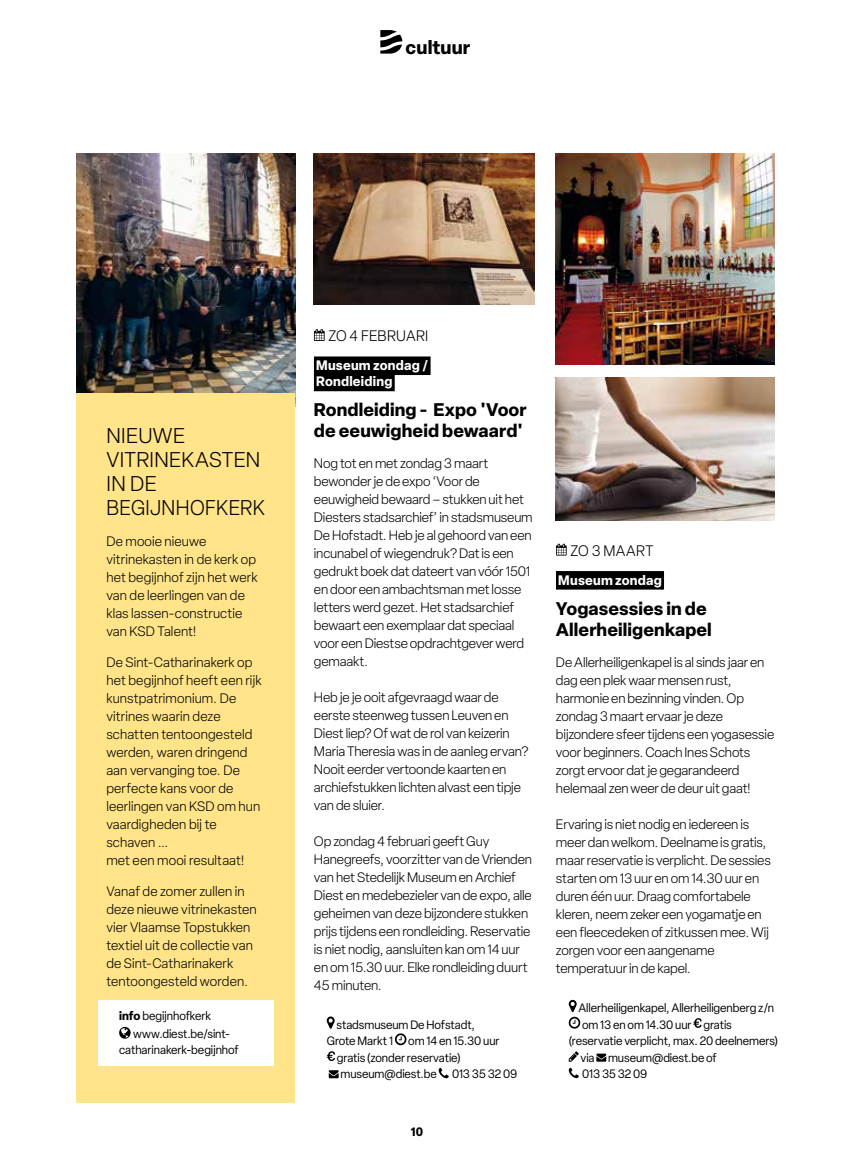
<style>
.page{position:relative;width:851px;height:1149px;background:#fff}
.page>*{position:absolute;margin:0;border:0;box-sizing:border-box;transform-origin:0 0}
.t1{font:300 21px/24px "Elza";letter-spacing:.02em;color:#000}
.t2{font:700 18.9px "Elza";letter-spacing:.01em;color:#000}
.t3{font:700 18px/21px "Elza";letter-spacing:.005em;color:#000}
.t4{font:300 15px "Elza";letter-spacing:.03em;color:#000}
.t5{font:300 13.5px/18px "Elza";letter-spacing:-.01em;color:#000}
.t6{font:300 13.5px/18px "Elza";letter-spacing:.01em;color:#000}
.t7{font:700 13.5px/16.2px "Elza";letter-spacing:.015em;color:#fff}
.t8{font:12px/16.5px "Elza";letter-spacing:-.005em;color:#000}
.t9{font:700 12px "Elza";color:#000}
.s1{font-weight:700}
</style>
<div class="page">
<img style="left:77px;top:153px;width:218px;height:240px">
<img style="left:314px;top:153px;width:220px;height:151px">
<img style="left:556px;top:153px;width:218px;height:211px">
<div style="left:77px;top:393px;width:218px;height:709px;background:#ffe489"></div>
<div style="left:98px;top:999px;width:176px;height:66px;background:#fff"></div>
<svg style="left:119px;top:1026px;width:12px;height:12px"></svg>
<svg style="left:380px;top:30px;width:22px;height:24px"></svg>
<div style="left:314px;top:356px;width:116px;height:19px;background:#000"></div>
<div style="left:314px;top:372px;width:80px;height:19px;background:#000"></div>
<svg style="left:314px;top:329px;width:10px;height:12px"></svg>
<svg style="left:326px;top:1016px;width:8px;height:12px"></svg>
<svg style="left:395px;top:1033px;width:11px;height:11px"></svg>
<svg style="left:326px;top:1051px;width:9px;height:9px"></svg>
<svg style="left:329px;top:1070px;width:9px;height:7px"></svg>
<svg style="left:438px;top:1067px;width:10px;height:10px"></svg>
<div style="left:556px;top:571px;width:108px;height:18px;background:#000"></div>
<svg style="left:556px;top:543px;width:10px;height:12px"></svg>
<svg style="left:568px;top:999px;width:12px;height:29px"></svg>
<svg style="left:693px;top:1018px;width:8px;height:9px"></svg>
<svg style="left:568px;top:1051px;width:10px;height:10px"></svg>
<svg style="left:596px;top:1053px;width:10px;height:8px"></svg>
<svg style="left:568px;top:1067px;width:10px;height:10px"></svg>
<img style="left:556px;top:377px;width:218px;height:143px">
<h2 class="t2" style="left:405px;top:33px;width:66px">cultuur</h2>
<h1 class="t1" style="left:106px;top:424px;width:160px">NIEUWE<br>VITRINEKASTEN<br>IN DE<br>BEGIJNHOFKERK</h1>
<p class="t6" style="left:106px;top:532px;width:153px">De mooie nieuwe vitrinekasten in de kerk op het begijnhof zijn het werk van de leerlingen van de klas lassen-constructie van KSD Talent!</p>
<p class="t6" style="left:106px;top:653px;width:157px">De Sint-Catharinakerk op het begijnhof heeft een rijk kunstpatrimonium. De vitrines waarin deze schatten tentoongesteld werden, waren dringend aan vervanging toe. De perfecte kans voor de leerlingen van KSD om hun vaardigheden bij te schaven ...<br>met een mooi resultaat!</p>
<p class="t6" style="left:106px;top:881px;width:152px">Vanaf de zomer zullen in deze nieuwe vitrinekasten vier Vlaamse Topstukken textiel uit de collectie van de Sint-Catharinakerk tentoongesteld worden.</p>
<p class="t8" style="left:133px;top:1006px;width:98px;line-height:18px;text-indent:-14px"><span class="s1">info</span> begijnhofkerk www.diest.be/sint-</p>
<p class="t8" style="left:119px;top:1041px;width:121px">catharinakerk-begijnhof</p>
<p class="t4" style="left:328px;top:326px;width:101px">ZO 4 FEBRUARI</p>
<p class="t7" style="left:316px;top:356px;width:113px">Museum zondag /<br>Rondleiding</p>
<h3 class="t3" style="left:314px;top:398px;width:214px">Rondleiding - Expo 'Voor de eeuwigheid bewaard'</h3>
<p class="t5" style="left:314px;top:453px;width:220px">Nog tot en met zondag 3 maart bewonder je de expo ‘Voor de eeuwigheid bewaard – stukken uit het<br>Diesters stadsarchief’ in stadsmuseum<br>De Hofstadt. Heb je al gehoord van een incunabel of wiegendruk? Dat is een gedrukt boek dat dateert van vóór 1501 en door een ambachtsman met losse letters werd gezet. Het stadsarchief bewaart een exemplaar dat speciaal voor een Diestse opdrachtgever werd gemaakt.</p>
<p class="t5" style="left:314px;top:687px;width:216px">Heb je je ooit afgevraagd waar de eerste steenweg tussen Leuven en<br>Diest liep? Of wat de rol van keizerin<br>Maria Theresia was in de aanleg ervan?<br>Nooit eerder vertoonde kaarten en archiefstukken lichten alvast een tipje van de sluier.</p>
<p class="t5" style="left:314px;top:831px;width:220px">Op zondag 4 februari geeft Guy Hanegreefs, voorzitter van de Vrienden van het Stedelijk Museum en Archief Diest en medebezieler van de expo, alle geheimen van deze bijzondere stukken prijs tijdens een rondleiding. Reservatie is niet nodig, aansluiten kan om 14 uur en om 15.30 uur. Elke rondleiding duurt 45 minuten.</p>
<p class="t8" style="left:326px;top:1015px;width:150px;text-indent:10px">stadsmuseum De Hofstadt,<br>Grote Markt 1</p>
<p class="t8" style="left:337px;top:1032px;width:164px;text-indent:71px">om 14 en 15.30 uur gratis (zonder reservatie) museum@diest.be</p>
<p class="t8" style="left:452px;top:1065px;width:67px">013 35 32 09</p>
<p class="t9" style="left:411px;top:1122px;width:14px">10</p>
<p class="t4" style="left:570px;top:540px;width:84px">ZO 3 MAART</p>
<p class="t7" style="left:558px;top:571px;width:105px">Museum zondag</p>
<h3 class="t3" style="left:556px;top:596px;width:157px;line-height:21.6px">Yogasessies in de<br>Allerheiligenkapel</h3>
<p class="t5" style="left:556px;top:653px;width:220px">De Allerheiligenkapel is al sinds jaar en dag een plek waar mensen rust, harmonie en bezinning vinden. Op zondag 3 maart ervaar je deze bijzondere sfeer tijdens een yogasessie voor beginners. Coach Ines Schots zorgt ervoor dat je gegarandeerd helemaal zen weer de deur uit gaat!</p>
<p class="t5" style="left:556px;top:815px;width:216px">Ervaring is niet nodig en iedereen is meer dan welkom. Deelname is gratis, maar reservatie is verplicht. De sessies starten om 13 uur en om 14.30 uur en duren één uur. Draag comfortabele kleren, neem zeker een yogamatje en een fleecedeken of zitkussen mee. Wij zorgen voor een aangename temperatuur in de kapel.</p>
<p class="t8" style="left:578px;top:999px;width:197px">Allerheiligenkapel, Allerheiligenberg z/n</p>
<p class="t8" style="left:582px;top:1015px;width:151px">om 13 en om 14.30 uur gratis</p>
<p class="t8" style="left:568px;top:1032px;width:211px">(reservatie verplicht, max. 20 deelnemers)</p>
<p class="t8" style="left:580px;top:1048px;width:138px">via museum@diest.be of</p>
<p class="t8" style="left:582px;top:1065px;width:67px">013 35 32 09</p>
</div>
